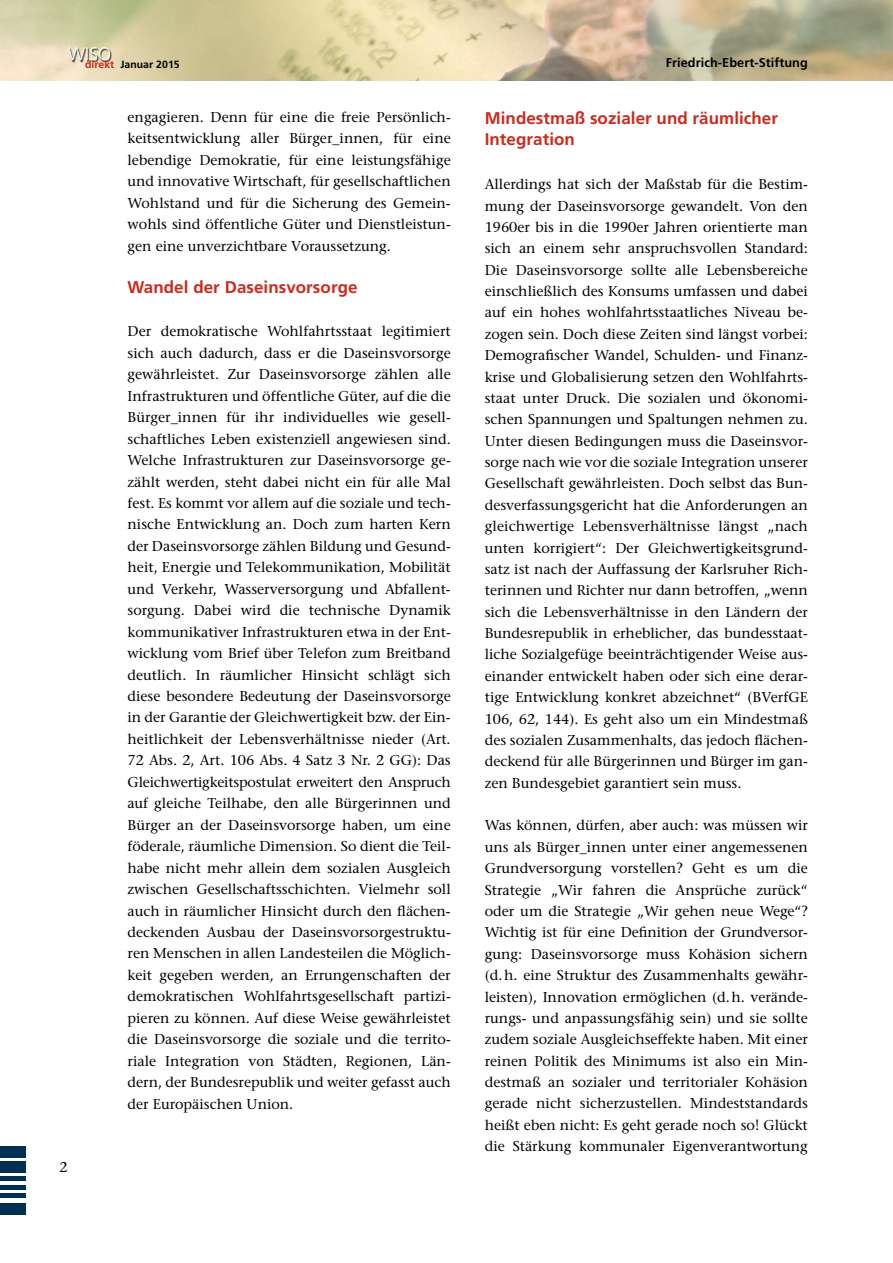
<style>
.page{position:relative;width:893px;height:1263px;background:#fff}
.page>*{position:absolute;margin:0;border:0;box-sizing:border-box;transform-origin:0 0}
.t1{font:300 18px "Frutiger";color:#fff}
.t2{font:700 16.95px/21.3px "Frutiger";letter-spacing:.005em;color:#cb2a1d}
.t3{font:14.25px/21.3px "Stone Serif";color:#000;text-align:justify}
.t4{font:700 12.75px "Frutiger";letter-spacing:.005em;color:#000}
.t5{font:700 10.5px "Frutiger";letter-spacing:.005em;color:#000}
.s1{color:#cb2a1d}
</style>
<div class="page">
<img style="left:0;top:0;width:893px;height:80px">
<div style="left:0;top:1147px;width:26px;height:11px;background:#002f52"></div>
<div style="left:0;top:1204px;width:26px;height:11px;background:#002f52"></div>
<div style="left:0;top:1161px;width:26px;height:12px;background:#002f52"></div>
<hr style="left:0;top:1177px;width:26px;height:4px;background:#002f52">
<hr style="left:0;top:1185px;width:26px;height:4px;background:#002f52">
<hr style="left:0;top:1194px;width:26px;height:4px;background:#002f52">
<div style="left:69px;top:48px;width:43px;height:14px;background:#000;opacity:.75"></div>
<p class="t1" style="left:68px;top:44px;width:44px">WISO</p>
<p class="t5" style="left:85px;top:59px;width:96px"><span class="s1">direkt</span> Januar 2015</p>
<p class="t4" style="left:666px;top:55px;width:144px">Friedrich-Ebert-Stiftung</p>
<p class="t3" style="left:60px;top:1156px;width:10px">2</p>
<p class="t3" style="left:128px;top:106px;width:325px">engagieren. Denn für eine die freie Persönlich&shy;keitsentwicklung aller Bürger_innen, für eine lebendige Demokratie, für eine leistungsfähige und innovative Wirtschaft, für gesellschaftlichen Wohlstand und für die Sicherung des Gemein&shy;wohls sind öffentliche Güter und Dienstleistun&shy;gen eine unverzichtbare Voraussetzung.</p>
<p class="t2" style="left:128px;top:277px;width:231px">Wandel der Daseinsvorsorge</p>
<p class="t3" style="left:128px;top:321px;width:325px">Der demokratische Wohlfahrtsstaat legitimiert sich auch dadurch, dass er die Daseinsvorsorge gewährleistet. Zur Daseinsvorsorge zählen alle Infrastrukturen und öffentliche Güter, auf die die Bürger_innen für ihr individuelles wie gesell&shy;schaftliches Leben existenziell angewiesen sind.<br>Welche Infrastrukturen zur Daseinsvorsorge ge&shy;zählt werden, steht dabei nicht ein für alle Mal fest. Es kommt vor allem auf die soziale und tech&shy;nische Entwicklung an. Doch zum harten Kern der Daseinsvorsorge zählen Bildung und Gesund&shy;heit, Energie und Telekommunikation, Mobilität und Verkehr, Wasserversorgung und Abfallent&shy;sorgung. Dabei wird die technische Dynamik kommunikativer Infrastrukturen etwa in der Ent&shy;wicklung vom Brief über Telefon zum Breitband deutlich. In räumlicher Hinsicht schlägt sich diese besondere Bedeutung der Daseinsvorsorge in der Garantie der Gleichwertigkeit bzw. der Ein&shy;heitlichkeit der Lebensverhältnisse nieder (Art.<br>72 Abs. 2, Art. 106 Abs. 4 Satz 3 Nr. 2 GG): Das Gleichwertigkeitspostulat erweitert den Anspruch auf gleiche Teilhabe, den alle Bürgerinnen und Bürger an der Daseinsvorsorge haben, um eine föderale, räumliche Dimension. So dient die Teil&shy;habe nicht mehr allein dem sozialen Ausgleich zwischen Gesellschaftsschichten. Vielmehr soll auch in räumlicher Hinsicht durch den flächen&shy;deckenden Ausbau der Daseinsvorsorgestruktu&shy;ren Menschen in allen Landesteilen die Möglich&shy;keit gegeben werden, an Errungenschaften der demokratischen Wohlfahrtsgesellschaft partizi&shy;pieren zu können. Auf diese Weise gewährleistet die Daseinsvorsorge die soziale und die territo&shy;riale Integration von Städten, Regionen, Län&shy;dern, der Bundesrepublik und weiter gefasst auch der Europäischen Union.</p>
<p class="t2" style="left:485px;top:107px;width:295px">Mindestmaß sozialer und räumlicher<br>Integration</p>
<p class="t3" style="left:485px;top:173px;width:325px">Allerdings hat sich der Maßstab für die Bestim&shy;mung der Daseinsvorsorge gewandelt. Von den 1960er bis in die 1990er Jahren orientierte man sich an einem sehr anspruchsvollen Standard:<br>Die Daseinsvorsorge sollte alle Lebensbereiche einschließlich des Konsums umfassen und dabei auf ein hohes wohlfahrtsstaatliches Niveau be&shy;zogen sein. Doch diese Zeiten sind längst vorbei:<br>Demografischer Wandel, Schulden- und Finanz&shy;krise und Globalisierung setzen den Wohlfahrts&shy;staat unter Druck. Die sozialen und ökonomi&shy;schen Spannungen und Spaltungen nehmen zu.<br>Unter diesen Bedingungen muss die Daseinsvor&shy;sorge nach wie vor die soziale Integration unserer Gesellschaft gewährleisten. Doch selbst das Bun&shy;desverfassungsgericht hat die Anforderungen an gleichwertige Lebensverhältnisse längst „nach unten korrigiert“: Der Gleichwertigkeitsgrund&shy;satz ist nach der Auffassung der Karlsruher Rich&shy;terinnen und Richter nur dann betroffen, „wenn sich die Lebensverhältnisse in den Ländern der Bundesrepublik in erheblicher, das bundesstaat&shy;liche Sozialgefüge beeinträchtigender Weise aus&shy;einander entwickelt haben oder sich eine derar&shy;tige Entwicklung konkret abzeichnet“ (BVerfGE 106, 62, 144). Es geht also um ein Mindestmaß des sozialen Zusammenhalts, das jedoch flächen&shy;deckend für alle Bürgerinnen und Bürger im gan&shy;zen Bundesgebiet garantiert sein muss.</p>
<p class="t3" style="left:485px;top:815px;width:325px">Was können, dürfen, aber auch: was müssen wir uns als Bürger_innen unter einer angemessenen Grundversorgung vorstellen? Geht es um die Strategie „Wir fahren die Ansprüche zurück“ oder um die Strategie „Wir gehen neue Wege“?<br>Wichtig ist für eine Definition der Grundversor&shy;gung: Daseinsvorsorge muss Kohäsion sichern (d.h. eine Struktur des Zusammenhalts gewähr&shy;leisten), Innovation ermöglichen (d.h. verände&shy;rungs- und anpassungsfähig sein) und sie sollte zudem soziale Ausgleichseffekte haben. Mit einer reinen Politik des Minimums ist also ein Min&shy;destmaß an sozialer und territorialer Kohäsion gerade nicht sicherzustellen. Mindeststandards heißt eben nicht: Es geht gerade noch so! Glückt die Stärkung kommunaler Eigenverantwortung</p>
</div>
